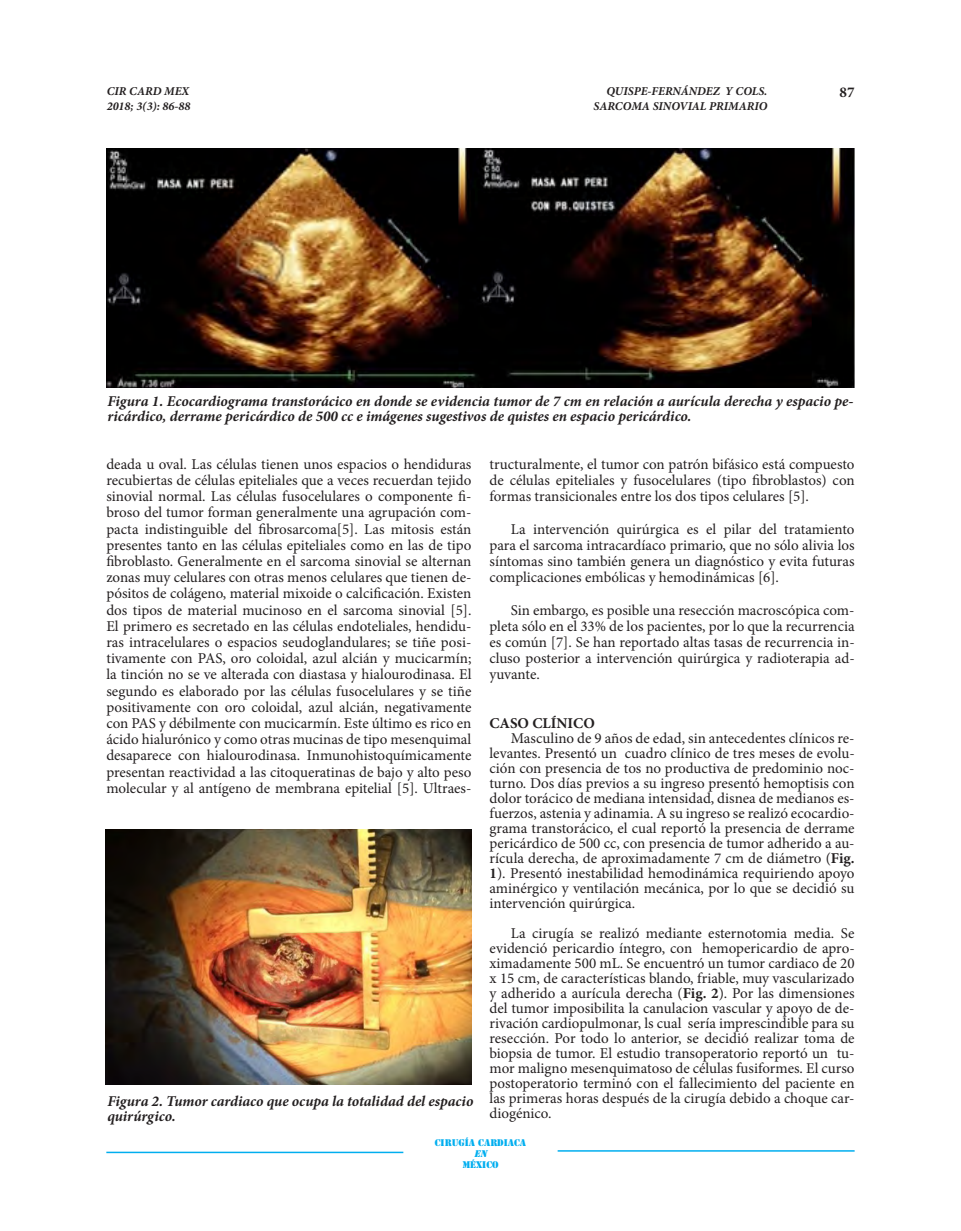
<style>
.page{position:relative;width:961px;height:1231px;background:#fff}
.page>*{position:absolute;margin:0;border:0;box-sizing:border-box;transform-origin:0 0}
.t1{font:15px/16.2px "Minion Pro";color:#231f20;text-align:justify}
.t2{font:italic 700 15px/15px "Minion Pro";letter-spacing:-.005em;color:#231f20}
.t3{font:700 15px "Minion Pro";color:#231f20}
.t4{font:italic 700 12px/15px "Minion Pro";color:#231f20}
.t5{font:9px "Stencil Std";color:#00aeef}
.t6{font:italic 9px "Stencil Std";color:#00aeef}
.s1{font-weight:700}
</style>
<div class="page">
<hr style="left:106px;top:1151px;width:297px;height:2px;background:#00aeef">
<hr style="left:557px;top:1150px;width:297px;height:1px;background:#00aeef">
<img style="left:106px;top:149px;width:748px;height:238px">
<img style="left:106px;top:829px;width:365px;height:255px">
<p class="t4" style="left:107px;top:83px;width:85px">CIR CARD MEX<br>2018; 3(3): 86-88</p>
<p class="t4" style="left:593px;top:83px;width:175px;text-align:right">QUISPE-FERNÁNDEZ Y COLS.<br>SARCOMA SINOVIAL PRIMARIO</p>
<p class="t3" style="left:839px;top:81px;width:16px">87</p>
<p class="t2" style="left:107px;top:393px;width:747px">Figura 1. Ecocardiograma transtorácico en donde se evidencia tumor de 7 cm en relación a aurícula derecha y espacio pe&shy;ricárdico, derrame pericárdico de 500 cc e imágenes sugestivos de quistes en espacio pericárdico.</p>
<p class="t1" style="left:489px;top:456px;width:366px">tructuralmente, el tumor con patrón bifásico está compuesto de células epiteliales y fusocelulares (tipo fibroblastos) con formas transicionales entre los dos tipos celulares [5].</p>
<p class="t1" style="left:489px;top:521px;width:366px;text-indent:21px">La intervención quirúrgica es el pilar del tratamiento para el sarcoma intracardíaco primario, que no sólo alivia los síntomas sino también genera un diagnóstico y evita futuras complicaciones embólicas y hemodinámicas [6].</p>
<p class="t1" style="left:489px;top:602px;width:367px;text-indent:21px">Sin embargo, es posible una resección macroscópica com&shy;pleta sólo en el 33% de los pacientes, por lo que la recurrencia es común [7]. Se han reportado altas tasas de recurrencia in&shy;cluso posterior a intervención quirúrgica y radioterapia ad&shy;yuvante.</p>
<p class="t3" style="left:489px;top:712px;width:107px">CASO CLÍNICO</p>
<p class="t1" style="left:489px;top:731px;width:367px;line-height:15px;text-indent:21px">Masculino de 9 años de edad, sin antecedentes clínicos re&shy;levantes. Presentó un cuadro clínico de tres meses de evolu&shy;ción con presencia de tos no productiva de predominio noc&shy;turno. Dos días previos a su ingreso presentó hemoptisis con dolor torácico de mediana intensidad, disnea de medianos es&shy;fuerzos, astenia y adinamia. A su ingreso se realizó ecocardio&shy;grama transtorácico, el cual reportó la presencia de derrame pericárdico de 500 cc, con presencia de tumor adherido a au&shy;rícula derecha, de aproximadamente 7 cm de diámetro (<span class="s1">Fig.<br>1</span>). Presentó inestabilidad hemodinámica requiriendo apoyo aminérgico y ventilación mecánica, por lo que se decidió su intervención quirúrgica.</p>
<p class="t1" style="left:489px;top:926px;width:366px;line-height:15px;text-indent:21px">La cirugía se realizó mediante esternotomia media. Se evidenció pericardio íntegro, con hemopericardio de apro&shy;ximadamente 500 mL. Se encuentró un tumor cardiaco de 20 x 15 cm, de características blando, friable, muy vascularizado y adherido a aurícula derecha (<span class="s1">Fig. 2</span>). Por las dimensiones del tumor imposibilita la canulacion vascular y apoyo de de&shy;rivación cardiopulmonar, ls cual sería imprescindible para su resección. Por todo lo anterior, se decidió realizar toma de biopsia de tumor. El estudio transoperatorio reportó un tu&shy;mor maligno mesenquimatoso de células fusiformes. El curso postoperatorio terminó con el fallecimiento del paciente en las primeras horas después de la cirugía debido a choque car&shy;diogénico.</p>
<p class="t1" style="left:106px;top:456px;width:367px">deada u oval. Las células tienen unos espacios o hendiduras recubiertas de células epiteliales que a veces recuerdan tejido sinovial normal. Las células fusocelulares o componente fi&shy;broso del tumor forman generalmente una agrupación com&shy;pacta indistinguible del fibrosarcoma[5]. Las mitosis están presentes tanto en las células epiteliales como en las de tipo fibroblasto. Generalmente en el sarcoma sinovial se alternan zonas muy celulares con otras menos celulares que tienen de&shy;pósitos de colágeno, material mixoide o calcificación. Existen dos tipos de material mucinoso en el sarcoma sinovial [5].<br>El primero es secretado en las células endoteliales, hendidu&shy;ras intracelulares o espacios seudoglandulares; se tiñe posi&shy;tivamente con PAS, oro coloidal, azul alcián y mucicarmín; la tinción no se ve alterada con diastasa y hialourodinasa. El segundo es elaborado por las células fusocelulares y se tiñe positivamente con oro coloidal, azul alcián, negativamente con PAS y débilmente con mucicarmín. Este último es rico en ácido hialurónico y como otras mucinas de tipo mesenquimal desaparece con hialourodinasa. Inmunohistoquímicamente presentan reactividad a las citoqueratinas de bajo y alto peso molecular y al antígeno de membrana epitelial [5]. Ultraes-</p>
<p class="t2" style="left:107px;top:1093px;width:367px">Figura 2. Tumor cardiaco que ocupa la totalidad del espacio quirúrgico.</p>
<p class="t5" style="left:435px;top:1137px;width:93px">CIRUGÍA CARDIACA</p>
<p class="t6" style="left:474px;top:1147px;width:17px">EN</p>
<p class="t5" style="left:462px;top:1159px;width:38px">MÉXICO</p>
</div>
